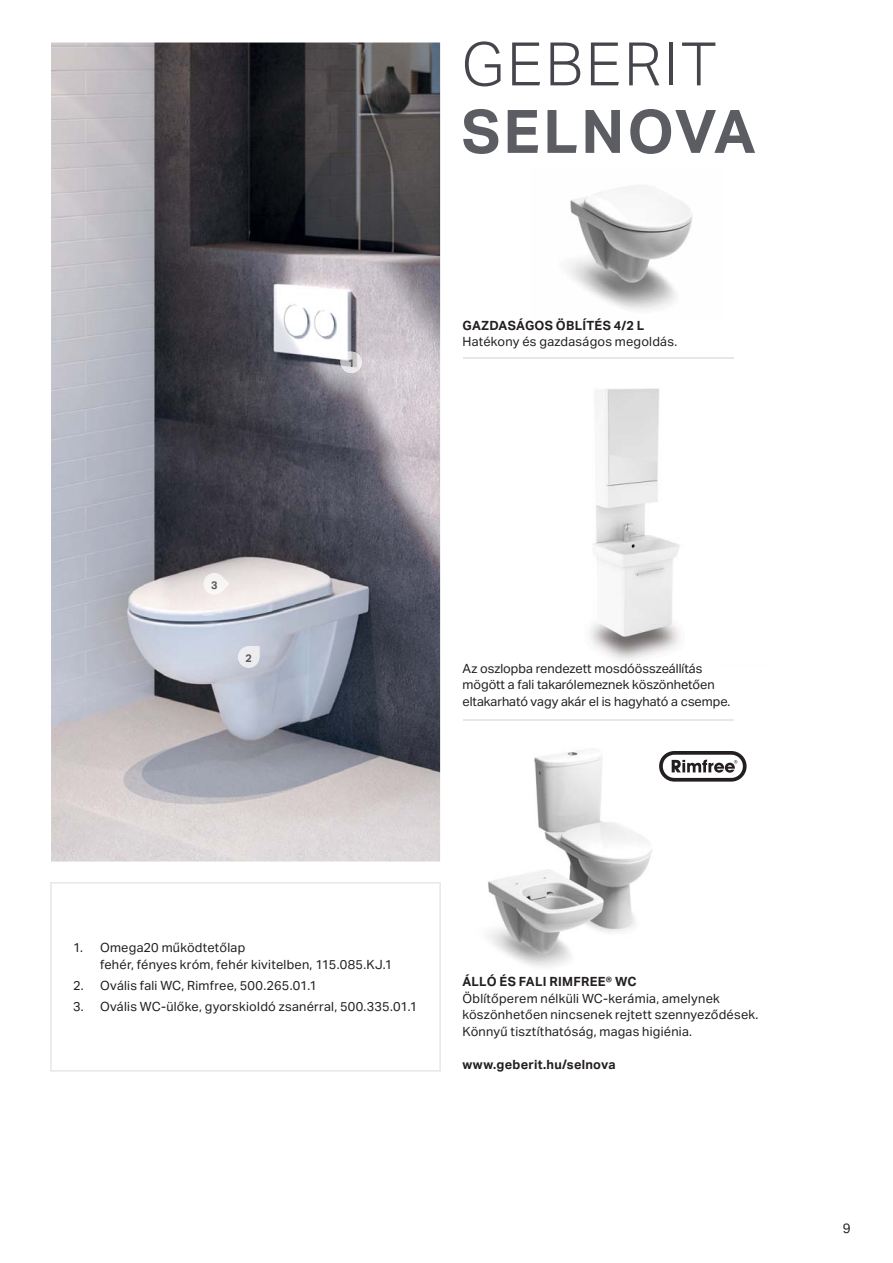
<style>
.page{position:relative;width:893px;height:1263px;background:#fff}
.page>*{position:absolute;margin:0;border:0;box-sizing:border-box;transform-origin:0 0}
.t1{font:300 60px "Aktiv Grotesk Geberit";letter-spacing:.05em;color:#44464b}
.t2{font:700 60px "Aktiv Grotesk Geberit";letter-spacing:.05em;color:#5b5d63}
.t3{font:13.5px "Aktiv Grotesk Geberit";color:#231f20}
.t4{font:12.75px/16.5px "Aktiv Grotesk Geberit";letter-spacing:.015em;color:#231f20}
.t5{font:700 12.75px "Aktiv Grotesk Geberit";letter-spacing:.02em;color:#231f20}
.t6{font:700 10.8px "Aktiv Grotesk Geberit";color:#58595b}
</style>
<div class="page">
<img style="left:51px;top:43px;width:389px;height:818px">
<svg style="left:50px;top:882px;width:391px;height:189px"></svg>
<img style="left:238px;top:646px;width:21px;height:22px">
<img style="left:203px;top:573px;width:26px;height:21px">
<img style="left:341px;top:352px;width:21px;height:21px">
<img style="left:488px;top:750px;width:165px;height:217px">
<img style="left:568px;top:185px;width:124px;height:125px">
<img style="left:590px;top:388px;width:90px;height:272px">
<hr style="left:463px;top:719px;width:271px;height:2px;background:#e6e7e8">
<hr style="left:463px;top:357px;width:271px;height:2px;background:#e6e7e8">
<svg style="left:659px;top:751px;width:88px;height:31px"></svg>
<p class="t6" style="left:211px;top:579px;width:8px">3</p>
<p class="t6" style="left:246px;top:652px;width:8px">2</p>
<p class="t6" style="left:348px;top:357px;width:8px">1</p>
<h1 class="t1" style="left:462px;top:31px;width:256px">GEBERIT</h1>
<h1 class="t2" style="left:462px;top:98px;width:296px">SELNOVA</h1>
<p class="t5" style="left:462px;top:318px;width:183px">GAZDASÁGOS ÖBLÍTÉS 4/2 L</p>
<p class="t4" style="left:462px;top:333px;width:216px">Hatékony és gazdaságos megoldás.</p>
<p class="t4" style="left:462px;top:660px;width:269px">Az oszlopba rendezett mosdóösszeállítás mögött a fali takarólemeznek köszönhetően eltakarható vagy akár el is hagyható a csempe.</p>
<p class="t4" style="left:100px;top:939px;width:294px;text-indent:-27px">1. Omega20 működtetőlap<br>fehér, fényes króm, fehér kivitelben, 115.085.KJ.1</p>
<p class="t4" style="left:73px;top:977px;width:245px">2. Ovális fali WC, Rimfree, 500.265.01.1</p>
<p class="t4" style="left:73px;top:998px;width:346px">3. Ovális WC-ülőke, gyorskioldó zsanérral, 500.335.01.1</p>
<p class="t5" style="left:462px;top:975px;width:176px">ÁLLÓ ÉS FALI RIMFREE® WC</p>
<p class="t4" style="left:462px;top:990px;width:298px">Öblítőperem nélküli WC-kerámia, amelynek köszönhetően nincsenek rejtett szennyeződések.<br>Könnyű tisztíthatóság, magas higiénia.</p>
<p class="t5" style="left:462px;top:1057px;width:155px">www.geberit.hu/selnova</p>
<p class="t3" style="left:843px;top:1220px;width:9px">9</p>
</div>
